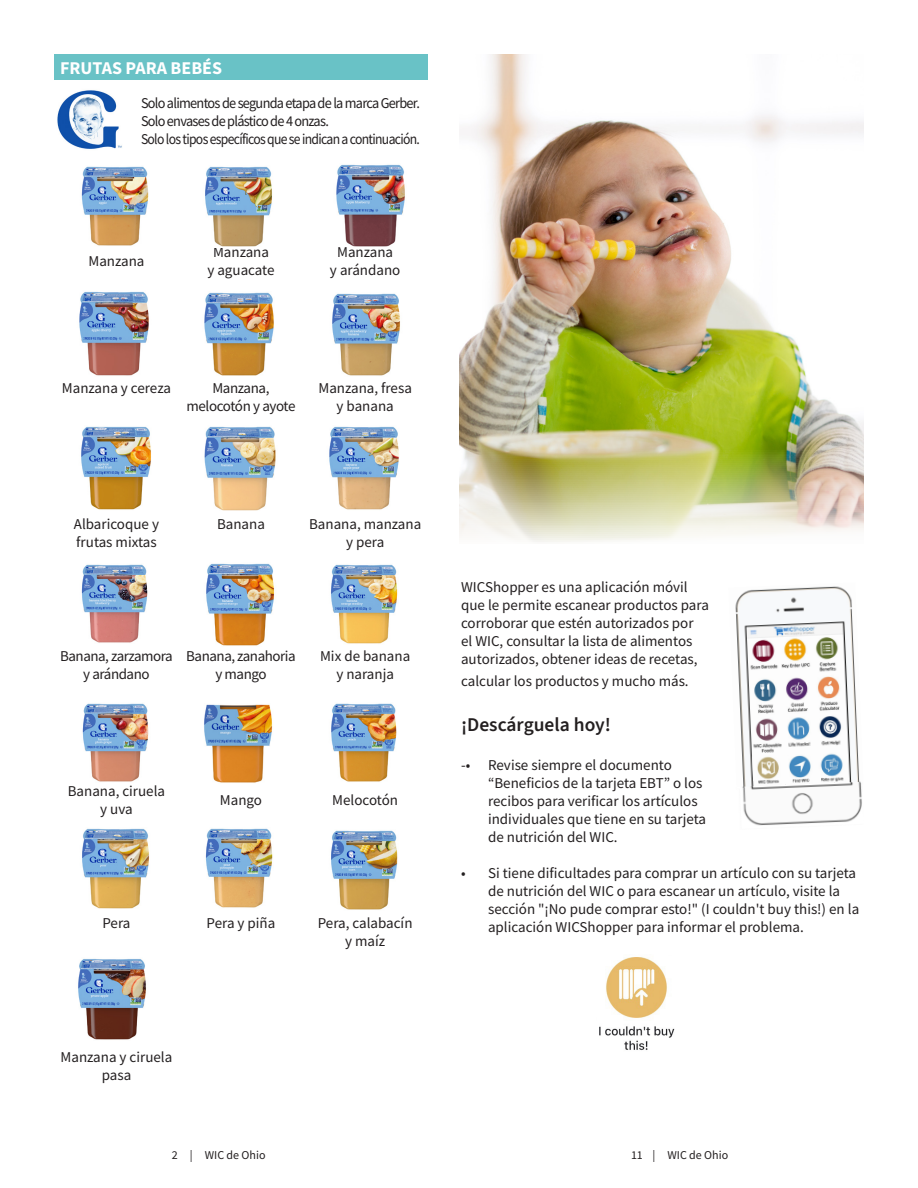
<style>
.page{position:relative;width:918px;height:1188px;background:#fff}
.page>*{position:absolute;margin:0;border:0;box-sizing:border-box;transform-origin:0 0}
.t1{font:600 19.5px "Source Sans 3";color:#231f20}
.t2{font:700 18px "Source Sans Pro";color:#fff}
.t3{font:15px/18px "Source Sans Pro";color:#231f20;text-align:center}
.t4{font:15px/18px "Source Sans Pro";letter-spacing:-.05em;color:#231f20;scale:.95 1}
.t5{font:15px/18px "Source Sans Pro";letter-spacing:-.03em;color:#231f20;text-align:center}
.t6{font:15px/18px "Source Sans Pro";letter-spacing:-.025em;color:#231f20;text-align:center}
.t7{font:12px "Source Sans Pro";color:#231f20}
</style>
<div class="page">
<img style="left:206px;top:563px;width:68px;height:83px">
<img style="left:204px;top:292px;width:70px;height:84px">
<img style="left:331px;top:703px;width:66px;height:79px">
<img style="left:331px;top:564px;width:67px;height:80px">
<img style="left:79px;top:291px;width:70px;height:85px">
<img style="left:735px;top:586px;width:125px;height:195px">
<img style="left:752px;top:752px;width:96px;height:29px">
<img style="left:758px;top:779px;width:22px;height:2px">
<img style="left:793px;top:779px;width:17px;height:2px">
<img style="left:821px;top:777px;width:23px;height:4px">
<img style="left:742px;top:781px;width:120px;height:45px">
<img style="left:599px;top:957px;width:76px;height:94px">
<img style="left:57px;top:90px;width:65px;height:59px">
<img style="left:81px;top:166px;width:68px;height:80px">
<img style="left:336px;top:164px;width:69px;height:83px">
<img style="left:332px;top:293px;width:68px;height:83px">
<img style="left:204px;top:426px;width:72px;height:85px">
<img style="left:329px;top:426px;width:70px;height:84px">
<img style="left:81px;top:564px;width:67px;height:79px">
<img style="left:82px;top:703px;width:67px;height:79px">
<img style="left:204px;top:704px;width:69px;height:79px">
<img style="left:82px;top:828px;width:67px;height:81px">
<img style="left:205px;top:828px;width:68px;height:80px">
<img style="left:331px;top:830px;width:67px;height:80px">
<img style="left:81px;top:426px;width:70px;height:84px">
<img style="left:78px;top:959px;width:68px;height:81px">
<img style="left:459px;top:54px;width:405px;height:488px">
<div style="left:54px;top:54px;width:373px;height:26px;background:#69c2c6"></div>
<img style="left:205px;top:166px;width:67px;height:81px">
<p class="t2" style="left:60px;top:55px;width:164px">FRUTAS PARA BEBÉS</p>
<p class="t4" style="left:141px;top:93px;width:295px">Solo alimentos de segunda etapa de la marca Gerber.<br>Solo envases de plástico de 4 onzas.<br>Solo los tipos específicos que se indican a continuación.</p>
<p class="t3" style="left:88px;top:252px;width:58px">Manzana</p>
<p class="t3" style="left:207px;top:243px;width:69px">Manzana<br>y aguacate</p>
<p class="t3" style="left:330px;top:243px;width:72px">Manzana<br>y arándano</p>
<p class="t3" style="left:62px;top:379px;width:111px">Manzana y cereza</p>
<p class="t6" style="left:186px;top:379px;width:111px">Manzana, melocotón y ayote</p>
<p class="t3" style="left:318px;top:379px;width:95px">Manzana, fresa y banana</p>
<p class="t3" style="left:74px;top:515px;width:87px;text-align:left">Albaricoque y frutas mixtas</p>
<p class="t3" style="left:217px;top:515px;width:49px">Banana</p>
<p class="t3" style="left:309px;top:515px;width:114px">Banana, manzana y pera</p>
<p class="t5" style="left:60px;top:647px;width:114px">Banana, zarzamora y arándano</p>
<p class="t5" style="left:186px;top:647px;width:111px">Banana, zanahoria y mango</p>
<p class="t3" style="left:320px;top:647px;width:92px">Mix de banana y naranja</p>
<p class="t3" style="left:68px;top:781px;width:99px">Banana, ciruela y uva</p>
<p class="t3" style="left:220px;top:790px;width:44px">Mango</p>
<p class="t3" style="left:332px;top:790px;width:67px">Melocotón</p>
<p class="t3" style="left:102px;top:914px;width:29px">Pera</p>
<p class="t3" style="left:207px;top:914px;width:70px">Pera y piña</p>
<p class="t3" style="left:318px;top:914px;width:96px">Pera, calabacín y maíz</p>
<p class="t3" style="left:61px;top:1048px;width:113px">Manzana y ciruela pasa</p>
<p class="t3" style="left:461px;top:578px;width:249px;text-align:left">WICShopper es una aplicación móvil que le permite escanear productos para corroborar que estén autorizados por<br>el WIC, consultar la lista de alimentos autorizados, obtener ideas de recetas,</p>
<p class="t3" style="left:461px;top:672px;width:229px">calcular los productos y mucho más.</p>
<p class="t1" style="left:461px;top:712px;width:151px">¡Descárguela hoy!</p>
<p class="t3" style="left:488px;top:756px;width:219px;text-align:left;text-indent:-27px">-• Revise siempre el documento “Beneficios de la tarjeta EBT” o los recibos para verificar los artículos individuales que tiene en su tarjeta de nutrición del WIC.</p>
<p class="t3" style="left:488px;top:864px;width:373px;text-align:left;text-indent:-27px">• Si tiene dificultades para comprar un artículo con su tarjeta de nutrición del WIC o para escanear un artículo, visite la sección "¡No pude comprar esto!" (I couldn't buy this!) en la aplicación WICShopper para informar el problema.</p>
<p class="t7" style="left:172px;top:1148px;width:95px">2 | WIC de Ohio</p>
<p class="t7" style="left:631px;top:1148px;width:99px">11 | WIC de Ohio</p>
</div>
